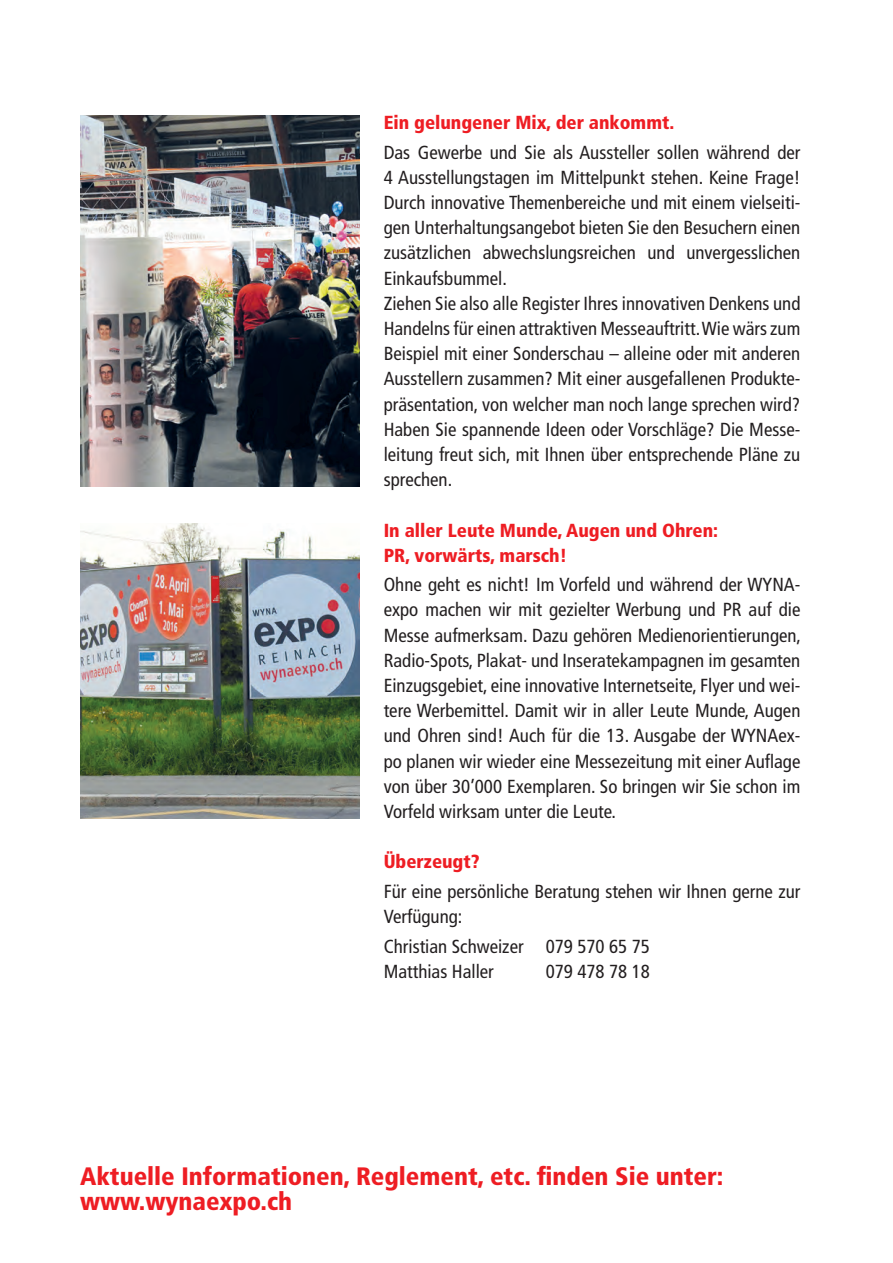
<style>
.page{position:relative;width:893px;height:1263px;background:#fff}
.page>*{position:absolute;margin:0;border:0;box-sizing:border-box;transform-origin:0 0}
.t1{font:900 condensed 25.2px/25.2px "Frutiger";color:#ee1d23}
.t2{font:condensed 18.9px/25.2px "Frutiger";color:#231f20}
.t3{font:900 condensed 18.9px/25.2px "Frutiger";color:#ee1d23}
</style>
<div class="page">
<img style="left:80px;top:115px;width:280px;height:371px">
<img style="left:80px;top:523px;width:280px;height:295px">
<p class="t3" style="left:384px;top:110px;width:292px">Ein gelungener Mix, der ankommt.</p>
<p class="t2" style="left:384px;top:140px;width:418px">Das Gewerbe und Sie als Aussteller sollen während der 4 Ausstellungstagen im Mittelpunkt stehen. Keine Frage!<br>Durch innovative Themenbereiche und mit einem vielseiti&shy;gen Unterhaltungsangebot bieten Sie den Besuchern einen zusätzlichen abwechslungsreichen und unvergesslichen Einkaufsbummel.<br>Ziehen Sie also alle Register Ihres innovativen Denkens und Handelns für einen attraktiven Messeauftritt. Wie wärs zum Beispiel mit einer Sonderschau – alleine oder mit anderen Ausstellern zusammen? Mit einer ausgefallenen Produkte&shy;präsentation, von welcher man noch lange sprechen wird?<br>Haben Sie spannende Ideen oder Vorschläge? Die Messe&shy;leitung freut sich, mit Ihnen über entsprechende Pläne zu sprechen.</p>
<p class="t3" style="left:384px;top:517px;width:336px">In aller Leute Munde, Augen und Ohren:<br>PR, vorwärts, marsch!</p>
<p class="t2" style="left:384px;top:572px;width:419px;text-align:justify">Ohne geht es nicht! Im Vorfeld und während der WYNA&shy;expo machen wir mit gezielter Werbung und PR auf die Messe aufmerksam. Dazu gehören Medienorientierungen, Radio-Spots, Plakat- und Inseratekampagnen im gesamten Einzugsgebiet, eine innovative Internetseite, Flyer und wei&shy;tere Werbemittel. Damit wir in aller Leute Munde, Augen und Ohren sind! Auch für die 13. Ausgabe der WYNAex&shy;po planen wir wieder eine Messezeitung mit einer Auflage von über 30’000 Exemplaren. So bringen wir Sie schon im Vorfeld wirksam unter die Leute.</p>
<p class="t3" style="left:384px;top:849px;width:97px">Überzeugt?</p>
<p class="t2" style="left:384px;top:879px;width:418px">Für eine persönliche Beratung stehen wir Ihnen gerne zur<br>Verfügung:</p>
<p class="t2" style="left:384px;top:933px;width:268px">Christian Schweizer 079 570 65 75<br>Matthias Haller</p>
<p class="t2" style="left:546px;top:959px;width:106px">079 478 78 18</p>
<h1 class="t1" style="left:80px;top:1163px;width:645px">Aktuelle Informationen, Reglement, etc. finden Sie unter: www.wynaexpo.ch</h1>
</div>
